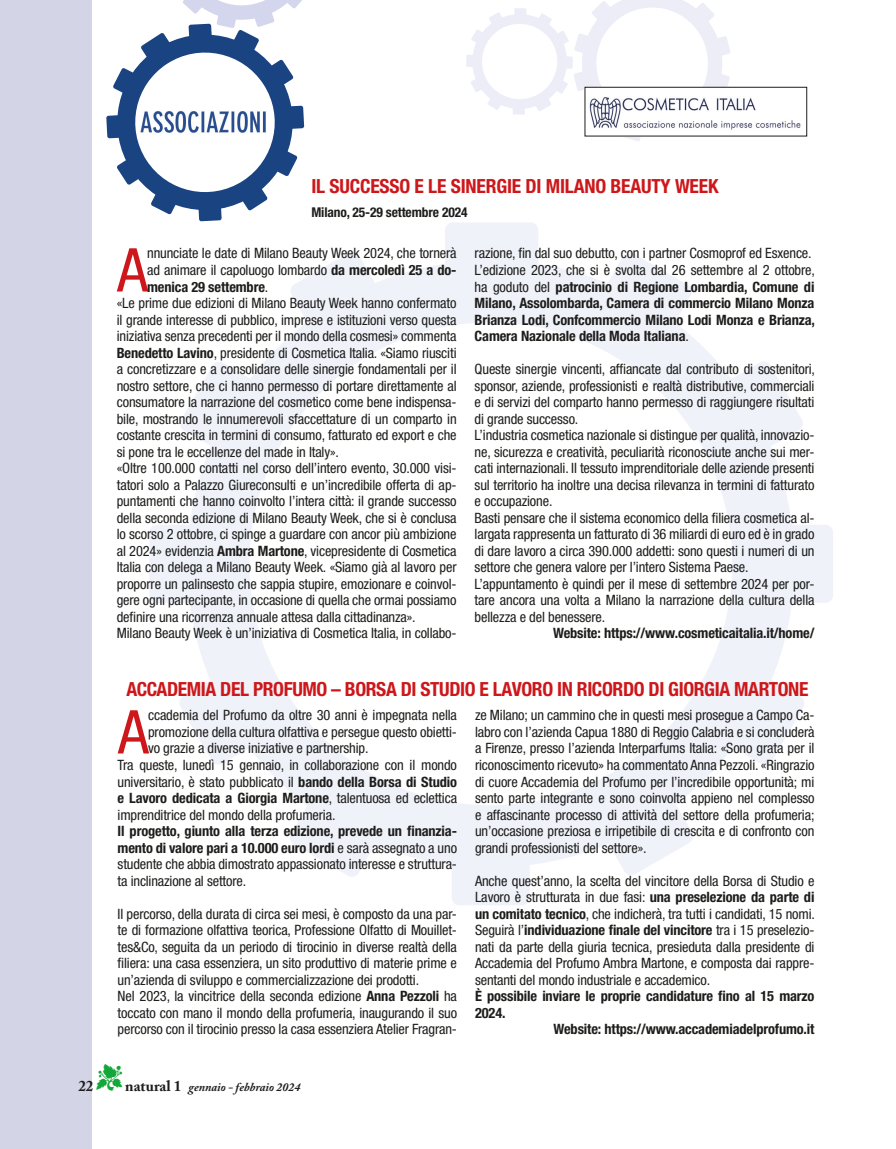
<style>
.page{position:relative;width:896px;height:1149px;background:#fff}
.page>*{position:absolute;margin:0;border:0;box-sizing:border-box;transform-origin:0 0}
.Riferimenti_web{font:condensed 60.45px "Helvetica Neue LT Std";color:#cd171a}
.TITOLO_PRINCIPALE{font:700 condensed 19.5px "Helvetica Neue LT Std";letter-spacing:-.02em;color:#cd171a}
.t1{font:700 15px "Adobe Caslon Pro";color:#1d1d1b}
.Riferimenti_web-2{font:condensed 14.25px/16.5px "Helvetica Neue LT Std";letter-spacing:-.01em;color:#1d1d1b;text-align:justify}
.Riferimenti_web-3{font:700 condensed 14.25px/16.5px "Helvetica Neue LT Std";letter-spacing:-.01em;color:#1d1d1b;text-align:justify}
.TITOLO_PRINCIPALE-2{font:700 condensed 13.5px "Helvetica Neue LT Std";letter-spacing:-.01em;color:#1d1d1b}
.t2{font:italic 700 12px "Adobe Caslon Pro";color:#1d1d1b}
.s1{font-weight:700}
.s2{font-weight:400}
.s3{color:#13a638}
.s4{font-style:normal;font-size:15px}
</style>
<div class="page">
<svg style="left:106px;top:0;width:199px;height:222px"></svg>
<svg style="left:466px;top:0;width:264px;height:141px"></svg>
<svg style="left:717px;top:665px;width:87px;height:101px"></svg>
<div style="left:757px;top:525px;width:76px;height:78px;background:#f0f2fa;border-radius:8px"></div>
<svg style="left:732px;top:362px;width:71px;height:100px"></svg>
<div style="left:187px;top:260px;width:607px;height:607px;background:#f0f2fa;border-radius:50%"></div>
<div style="left:445px;top:222px;width:93px;height:76px;background:#f0f2fa;border-radius:8px"></div>
<div style="left:451px;top:829px;width:79px;height:76px;background:#f0f2fa;border-radius:8px"></div>
<svg style="left:592px;top:775px;width:102px;height:100px"></svg>
<svg style="left:291px;top:252px;width:93px;height:83px"></svg>
<svg style="left:180px;top:362px;width:82px;height:95px"></svg>
<div style="left:149px;top:525px;width:76px;height:78px;background:#f0f2fa;border-radius:8px"></div>
<svg style="left:608px;top:253px;width:84px;height:69px"></svg>
<svg style="left:180px;top:681px;width:69px;height:84px"></svg>
<svg style="left:290px;top:794px;width:99px;height:83px"></svg>
<div style="left:249px;top:322px;width:483px;height:483px;background:#fff;border-radius:50%"></div>
<div style="left:0;top:0;width:91px;height:1148px;background:#d3d4e6"></div>
<div style="left:139px;top:111px;width:131px;height:27px;background:#fff"></div>
<img style="left:140px;top:111px;width:126px;height:22px">
<img style="left:586px;top:89px;width:215px;height:45px">
<div style="left:584px;top:87px;width:222px;height:49px;border:1px solid #1d1d1b"></div>
<p class="TITOLO_PRINCIPALE" style="left:311px;top:175px;width:408px">IL SUCCESSO E LE SINERGIE DI MILANO BEAUTY WEEK</p>
<p class="TITOLO_PRINCIPALE-2" style="left:311px;top:204px;width:158px">Milano, 25-29 settembre 2024</p>
<p class="Riferimenti_web" style="left:117px;top:235px;width:32px">A</p>
<p class="Riferimenti_web-2" style="left:147px;top:245px;width:311px">nnunciate le date di Milano Beauty Week 2024, che tornerà ad animare il capoluogo lombardo <span class="s1">da mercoledì 25 a do&shy;menica 29 settembre</span>.</p>
<p class="Riferimenti_web-2" style="left:117px;top:294px;width:341px">«Le prime due edizioni di Milano Beauty Week hanno confermato il grande interesse di pubblico, imprese e istituzioni verso questa iniziativa senza precedenti per il mondo della cosmesi» commenta <span class="s1">Benedetto Lavino</span>, presidente di Cosmetica Italia. «Siamo riusciti a concretizzare e a consolidare delle sinergie fondamentali per il nostro settore, che ci hanno permesso di portare direttamente al consumatore la narrazione del cosmetico come bene indispensa&shy;bile, mostrando le innumerevoli sfaccettature di un comparto in costante crescita in termini di consumo, fatturato ed export e che si pone tra le eccellenze del made in Italy».</p>
<p class="Riferimenti_web-2" style="left:117px;top:459px;width:341px">«Oltre 100.000 contatti nel corso dell’intero evento, 30.000 visi&shy;tatori solo a Palazzo Giureconsulti e un’incredibile offerta di ap&shy;puntamenti che hanno coinvolto l’intera città: il grande successo della seconda edizione di Milano Beauty Week, che si è conclusa lo scorso 2 ottobre, ci spinge a guardare con ancor più ambizione al 2024» evidenzia <span class="s1">Ambra Martone</span>, vicepresidente di Cosmetica Italia con delega a Milano Beauty Week. «Siamo già al lavoro per proporre un palinsesto che sappia stupire, emozionare e coinvol&shy;gere ogni partecipante, in occasione di quella che ormai possiamo definire una ricorrenza annuale attesa dalla cittadinanza».</p>
<p class="Riferimenti_web-2" style="left:117px;top:624px;width:341px">Milano Beauty Week è un’iniziativa di Cosmetica Italia, in collabo-</p>
<p class="Riferimenti_web-2" style="left:474px;top:245px;width:338px">razione, fin dal suo debutto, con i partner Cosmoprof ed Esxence.</p>
<p class="Riferimenti_web-3" style="left:474px;top:261px;width:342px"><span class="s2">L’edizione 2023, che si è svolta dal 26 settembre al 2 ottobre, ha goduto del</span> patrocinio di Regione Lombardia, Comune di Milano, Assolombarda, Camera di commercio Milano Monza Brianza Lodi, Confcommercio Milano Lodi Monza e Brianza, Camera Nazionale della Moda Italiana<span class="s2">.</span></p>
<p class="Riferimenti_web-2" style="left:474px;top:360px;width:342px">Queste sinergie vincenti, affiancate dal contributo di sostenitori, sponsor, aziende, professionisti e realtà distributive, commerciali e di servizi del comparto hanno permesso di raggiungere risultati di grande successo.</p>
<p class="Riferimenti_web-2" style="left:474px;top:426px;width:341px">L’industria cosmetica nazionale si distingue per qualità, innovazio&shy;ne, sicurezza e creatività, peculiarità riconosciute anche sui mer&shy;cati internazionali. Il tessuto imprenditoriale delle aziende presenti sul territorio ha inoltre una decisa rilevanza in termini di fatturato e occupazione.</p>
<p class="Riferimenti_web-2" style="left:474px;top:509px;width:341px">Basti pensare che il sistema economico della filiera cosmetica al&shy;largata rappresenta un fatturato di 36 miliardi di euro ed è in grado di dare lavoro a circa 390.000 addetti: sono questi i numeri di un settore che genera valore per l’intero Sistema Paese.</p>
<p class="Riferimenti_web-2" style="left:474px;top:575px;width:341px">L’appuntamento è quindi per il mese di settembre 2024 per por&shy;tare ancora una volta a Milano la narrazione della cultura della bellezza e del benessere.</p>
<p class="Riferimenti_web-3" style="left:553px;top:624px;width:263px">Website: https://www.cosmeticaitalia.it/home/</p>
<p class="TITOLO_PRINCIPALE" style="left:126px;top:677px;width:683px">ACCADEMIA DEL PROFUMO – BORSA DI STUDIO E LAVORO IN RICORDO DI GIORGIA MARTONE</p>
<p class="Riferimenti_web" style="left:118px;top:697px;width:32px">A</p>
<p class="Riferimenti_web-2" style="left:148px;top:707px;width:310px">ccademia del Profumo da oltre 30 anni è impegnata nella promozione della cultura olfattiva e persegue questo obietti&shy;vo grazie a diverse iniziative e partnership.</p>
<p class="Riferimenti_web-2" style="left:118px;top:756px;width:341px">Tra queste, lunedì 15 gennaio, in collaborazione con il mondo universitario, è stato pubblicato il <span class="s1">bando della Borsa di Studio e Lavoro dedicata a Giorgia Martone</span>, talentuosa ed eclettica imprenditrice del mondo della profumeria.</p>
<p class="Riferimenti_web-2" style="left:118px;top:822px;width:341px"><span class="s1">Il progetto, giunto alla terza edizione, prevede un finanzia&shy;mento di valore pari a 10.000 euro lordi</span> e sarà assegnato a uno studente che abbia dimostrato appassionato interesse e struttura&shy;ta inclinazione al settore.</p>
<p class="Riferimenti_web-2" style="left:118px;top:905px;width:341px">Il percorso, della durata di circa sei mesi, è composto da una par&shy;te di formazione olfattiva teorica, Professione Olfatto di Mouillet&shy;tes&amp;Co, seguita da un periodo di tirocinio in diverse realtà della filiera: una casa essenziera, un sito produttivo di materie prime e un’azienda di sviluppo e commercializzazione dei prodotti.</p>
<p class="Riferimenti_web-2" style="left:118px;top:987px;width:341px">Nel 2023, la vincitrice della seconda edizione <span class="s1">Anna Pezzoli</span> ha toccato con mano il mondo della profumeria, inaugurando il suo percorso con il tirocinio presso la casa essenziera Atelier Fragran-</p>
<p class="t2" style="left:96px;top:1079px;width:206px"><span class="s3">▼</span> <span class="s4">natural 1</span> gennaio - febbraio 2024</p>
<p class="t1" style="left:78px;top:1077px;width:16px">22</p>
<p class="Riferimenti_web-2" style="left:475px;top:707px;width:341px">ze Milano; un cammino che in questi mesi prosegue a Campo Ca&shy;labro con l’azienda Capua 1880 di Reggio Calabria e si concluderà a Firenze, presso l’azienda Interparfums Italia: «Sono grata per il riconoscimento ricevuto» ha commentato Anna Pezzoli. «Ringrazio di cuore Accademia del Profumo per l’incredibile opportunità; mi sento parte integrante e sono coinvolta appieno nel complesso e affascinante processo di attività del settore della profumeria; un’occasione preziosa e irripetibile di crescita e di confronto con grandi professionisti del settore».</p>
<p class="Riferimenti_web-2" style="left:475px;top:872px;width:341px">Anche quest’anno, la scelta del vincitore della Borsa di Studio e Lavoro è strutturata in due fasi: <span class="s1">una preselezione da parte di un comitato tecnico</span>, che indicherà, tra tutti i candidati, 15 nomi.<br>Seguirà l’<span class="s1">individuazione finale del vincitore</span> tra i 15 preselezio&shy;nati da parte della giuria tecnica, presieduta dalla presidente di Accademia del Profumo Ambra Martone, e composta dai rappre&shy;sentanti del mondo industriale e accademico.</p>
<p class="Riferimenti_web-3" style="left:475px;top:987px;width:341px">È possibile inviare le proprie candidature fino al 15 marzo<br>2024.</p>
<p class="Riferimenti_web-3" style="left:553px;top:1020px;width:262px">Website: https://www.accademiadelprofumo.it</p>
</div>
